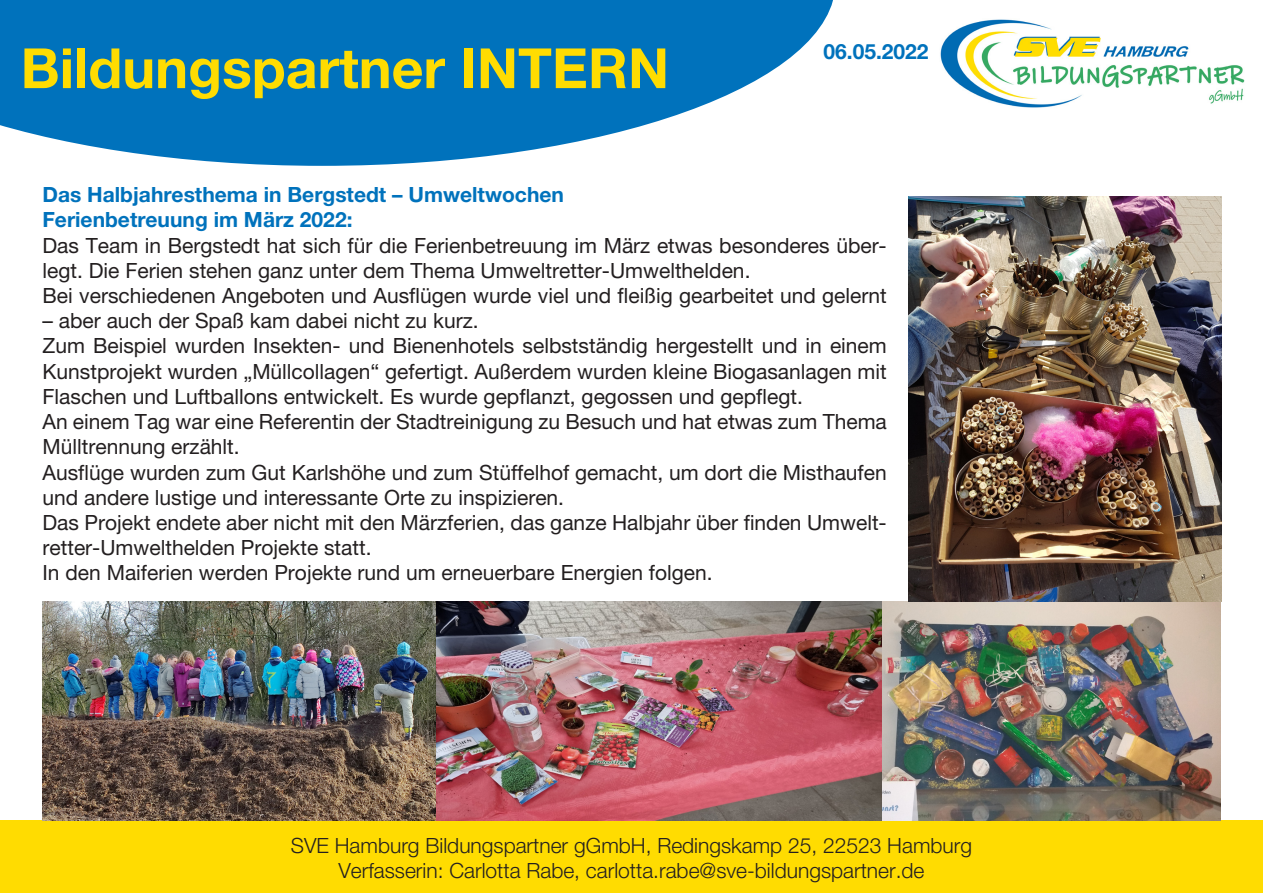
<style>
.page{position:relative;width:1263px;height:893px;background:#fff}
.page>*{position:absolute;margin:0;border:0;box-sizing:border-box;transform-origin:0 0}
.t1{font:55.5px "Helvetica Neue LT 75 Bd";color:#ffdc01}
.t2{font:21px/25.2px "Helvetica Neue LT 55 Rm";color:#231f20}
.t3{font:21px "Helvetica Neue LT 45 Lt";color:#231f20}
.t4{font:21px "Helvetica Neue LT 75 Bd";color:#0072bc}
</style>
<div class="page">
<svg style="left:0;top:0;width:833px;height:166px;fill:#0072bc"></svg>
<img style="left:940px;top:19px;width:305px;height:89px">
<div style="left:0;top:821px;width:1263px;height:72px;background:#ffdc01"></div>
<img style="left:43px;top:602px;width:1177px;height:219px">
<img style="left:908px;top:197px;width:314px;height:405px">
<p class="t1" style="left:21px;top:33px;width:650px">Bildungspartner INTERN</p>
<p class="t4" style="left:823px;top:39px;width:107px">06.05.2022</p>
<p class="t4" style="left:43px;top:182px;width:523px">Das Halbjahresthema in Bergstedt – Umweltwochen</p>
<p class="t4" style="left:43px;top:207px;width:311px">Ferienbetreuung im März 2022:</p>
<p class="t2" style="left:43px;top:232px;width:846px">Das Team in Bergstedt hat sich für die Ferienbetreuung im März etwas besonderes über&shy;legt. Die Ferien stehen ganz unter dem Thema Umweltretter-Umwelthelden.</p>
<p class="t2" style="left:43px;top:282px;width:846px">Bei verschiedenen Angeboten und Ausflügen wurde viel und fleißig gearbeitet und gelernt</p>
<p class="t2" style="left:43px;top:308px;width:438px">– aber auch der Spaß kam dabei nicht zu kurz.</p>
<p class="t2" style="left:43px;top:333px;width:846px;text-align:justify">Zum Beispiel wurden Insekten- und Bienenhotels selbstständig hergestellt und in einem Kunstprojekt wurden „Müllcollagen“ gefertigt. Außerdem wurden kleine Biogasanlagen mit Flaschen und Luftballons entwickelt. Es wurde gepflanzt, gegossen und gepflegt.</p>
<p class="t2" style="left:43px;top:408px;width:846px">An einem Tag war eine Referentin der Stadtreinigung zu Besuch und hat etwas zum Thema<br>Mülltrennung erzählt.</p>
<p class="t2" style="left:43px;top:459px;width:846px">Ausflüge wurden zum Gut Karlshöhe und zum Stüffelhof gemacht, um dort die Misthaufen und andere lustige und interessante Orte zu inspizieren.</p>
<p class="t2" style="left:43px;top:509px;width:846px">Das Projekt endete aber nicht mit den Märzferien, das ganze Halbjahr über finden Umwelt&shy;retter-Umwelthelden Projekte statt.</p>
<p class="t2" style="left:43px;top:560px;width:672px">In den Maiferien werden Projekte rund um erneuerbare Energien folgen.</p>
<p class="t3" style="left:291px;top:832px;width:683px">SVE Hamburg Bildungspartner gGmbH, Redingskamp 25, 22523 Hamburg</p>
<p class="t3" style="left:338px;top:857px;width:587px">Verfasserin: Carlotta Rabe, carlotta.rabe@sve-bildungspartner.de</p>
</div>
